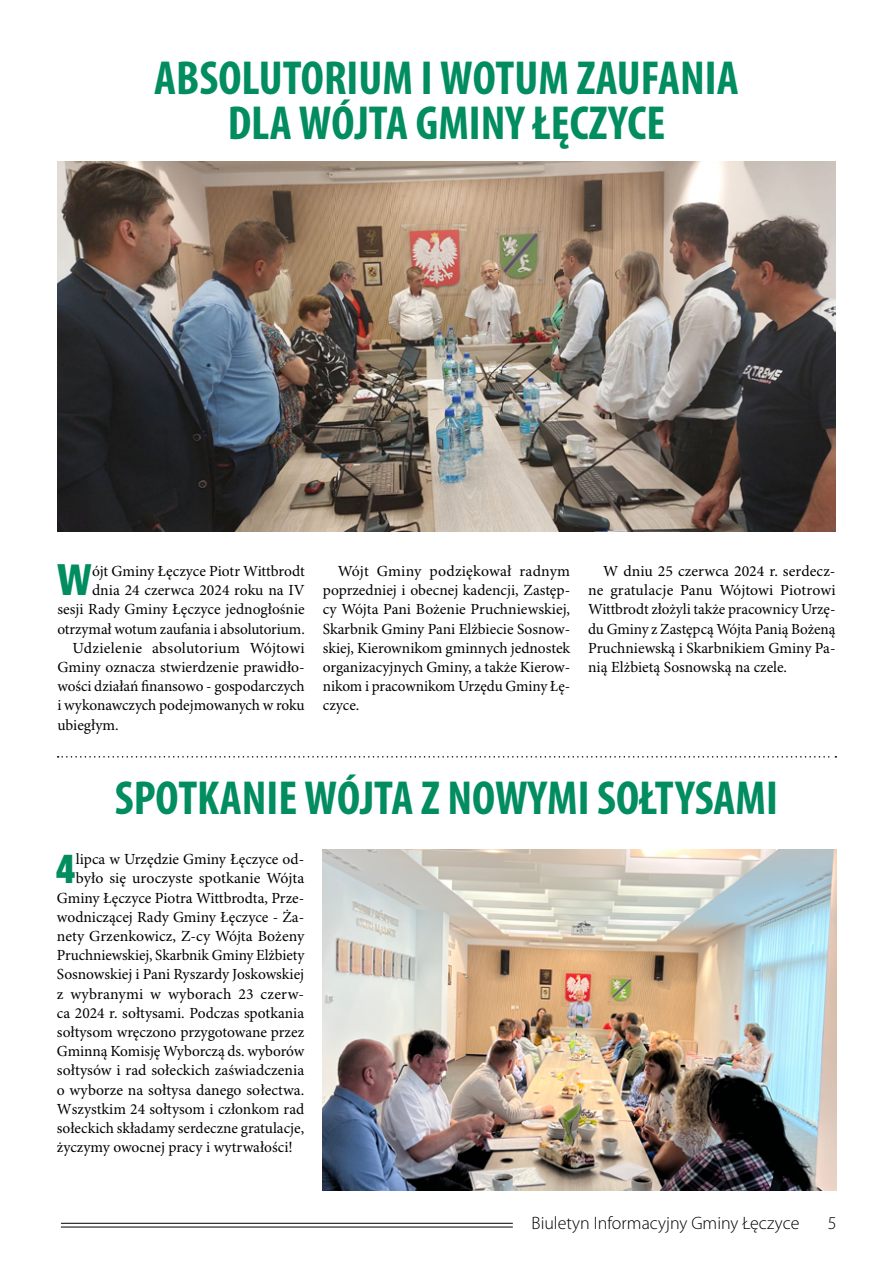
<style>
.page{position:relative;width:893px;height:1263px;background:#fff}
.page>*{position:absolute;margin:0;border:0;box-sizing:border-box;transform-origin:0 0}
.t1{font:700 condensed 48px/45px "Myriad Pro";color:#018d5f;text-align:center}
.t2{font:700 condensed 40.95px "Bernino Sans";color:#018d5f}
.t3{font:300 18px "Myriad Pro";color:#000}
.t4{font:15.45px/19.2px "Minion Pro";color:#000;text-align:justify}
</style>
<div class="page">
<hr style="left:61px;top:1223px;width:452px;height:1px;background:#000">
<hr style="left:61px;top:1227px;width:452px;height:1px;background:#000">
<img style="left:57px;top:162px;width:779px;height:369px">
<img style="left:323px;top:849px;width:513px;height:342px">
<svg style="left:58px;top:756px;width:778px;height:1px"></svg>
<h1 class="t1" style="left:154px;top:56px;width:586px">ABSOLUTORIUM I WOTUM ZAUFANIA<br>DLA WÓJTA GMINY ŁĘCZYCE</h1>
<h2 class="t2" style="left:57px;top:555px;width:37px">W</h2>
<p class="t4" style="left:92px;top:562px;width:214px">ójt Gminy Łęczyce Piotr Wittbrodt</p>
<p class="t4" style="left:92px;top:581px;width:214px">dnia 24 czerwca 2024 roku na IV</p>
<p class="t4" style="left:57px;top:600px;width:249px">sesji Rady Gminy Łęczyce jednogłośnie</p>
<p class="t4" style="left:57px;top:620px;width:249px">otrzymał wotum zaufania i absolutorium.</p>
<p class="t4" style="left:72px;top:639px;width:234px">Udzielenie absolutorium Wójtowi</p>
<p class="t4" style="left:57px;top:658px;width:249px">Gminy oznacza stwierdzenie prawidło-</p>
<p class="t4" style="left:57px;top:677px;width:249px">wości działań finansowo - gospodarczych</p>
<p class="t4" style="left:57px;top:696px;width:249px">i wykonawczych podejmowanych w roku</p>
<p class="t4" style="left:57px;top:716px;width:63px">ubiegłym.</p>
<p class="t4" style="left:323px;top:562px;width:249px;text-indent:15px">Wójt Gminy podziękował radnym poprzedniej i obecnej kadencji, Zastęp&shy;cy Wójta Pani Bożenie Pruchniewskiej, Skarbnik Gminy Pani Elżbiecie Sosnow&shy;skiej, Kierownikom gminnych jednostek organizacyjnych Gminy, a także Kierow&shy;nikom i pracownikom Urzędu Gminy Łę&shy;czyce.</p>
<p class="t4" style="left:588px;top:562px;width:249px;text-indent:15px">W dniu 25 czerwca 2024 r. serdecz&shy;ne gratulacje Panu Wójtowi Piotrowi Wittbrodt złożyli także pracownicy Urzę&shy;du Gminy z Zastępcą Wójta Panią Bożeną Pruchniewską i Skarbnikiem Gminy Pa&shy;nią Elżbietą Sosnowską na czele.</p>
<h1 class="t1" style="left:115px;top:777px;width:665px">SPOTKANIE WÓJTA Z NOWYMI SOŁTYSAMI</h1>
<h2 class="t2" style="left:56px;top:843px;width:22px">4</h2>
<p class="t4" style="left:76px;top:850px;width:230px">lipca w Urzędzie Gminy Łęczyce od-</p>
<p class="t4" style="left:76px;top:869px;width:230px">było się uroczyste spotkanie Wójta</p>
<p class="t4" style="left:57px;top:888px;width:249px">Gminy Łęczyce Piotra Wittbrodta, Prze-</p>
<p class="t4" style="left:57px;top:908px;width:249px">wodniczącej Rady Gminy Łęczyce - Ża-</p>
<p class="t4" style="left:57px;top:927px;width:249px">nety Grzenkowicz, Z-cy Wójta Bożeny</p>
<p class="t4" style="left:57px;top:946px;width:249px">Pruchniewskiej, Skarbnik Gminy Elżbiety</p>
<p class="t4" style="left:57px;top:965px;width:249px">Sosnowskiej i Pani Ryszardy Joskowskiej</p>
<p class="t4" style="left:57px;top:984px;width:249px">z wybranymi w wyborach 23 czerw-</p>
<p class="t4" style="left:57px;top:1004px;width:249px">ca 2024 r. sołtysami. Podczas spotkania</p>
<p class="t4" style="left:57px;top:1023px;width:249px">sołtysom wręczono przygotowane przez</p>
<p class="t4" style="left:57px;top:1042px;width:249px">Gminną Komisję Wyborczą ds. wyborów</p>
<p class="t4" style="left:57px;top:1061px;width:249px">sołtysów i rad sołeckich zaświadczenia</p>
<p class="t4" style="left:57px;top:1080px;width:249px">o wyborze na sołtysa danego sołectwa.</p>
<p class="t4" style="left:57px;top:1100px;width:249px">Wszystkim 24 sołtysom i członkom rad</p>
<p class="t4" style="left:57px;top:1119px;width:249px">sołeckich składamy serdeczne gratulacje,</p>
<p class="t4" style="left:57px;top:1138px;width:238px">życzymy owocnej pracy i wytrwałości!</p>
<p class="t3" style="left:532px;top:1213px;width:269px">Biuletyn Informacyjny Gminy Łęczyce</p>
<p class="t3" style="left:828px;top:1213px;width:10px">5</p>
</div>
